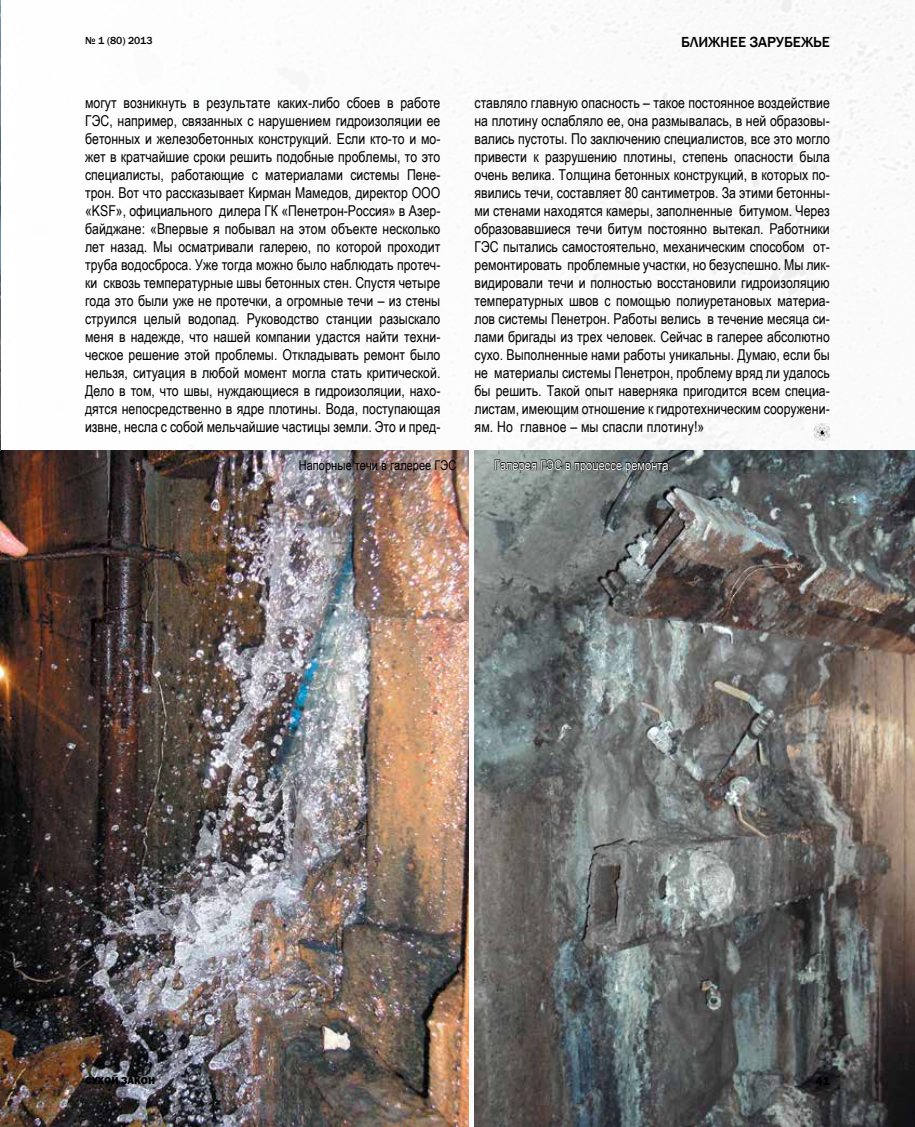
<style>
.page{position:relative;width:915px;height:1127px;background:#fff}
.page>*{position:absolute;margin:0;border:0;box-sizing:border-box;transform-origin:0 0}
.t1{font:15px/18px "Arial Narrow";color:#000;text-align:justify}
.t2{font:500 15px "Franklin Gothic";color:#000}
.t3{font:13.5px "Arial Narrow";color:#fff}
.t4{font:13.5px "Arial Narrow";color:#000}
.t5{font:800 12px "Franklin Gothic";color:#000}
.t6{font:500 10.5px "Franklin Gothic";color:#000}
.t7{font:800 10.5px "Franklin Gothic";color:#000}
</style>
<div class="page">
<img style="left:1px;top:0;width:913px;height:1127px">
<img style="left:474px;top:451px;width:440px;height:676px">
<img style="left:0;top:451px;width:468px;height:676px">
<img style="left:0;top:0;width:1px;height:451px">
<svg style="left:494px;top:458px;width:175px;height:15px;background:#515757"></svg>
<img style="left:814px;top:424px;width:15px;height:16px">
<p class="t6" style="left:85px;top:34px;width:69px">№ 1 (80) 2013</p>
<p class="t2" style="left:681px;top:33px;width:150px">ближнее зарубежье</p>
<p class="t1" style="left:85px;top:93px;width:357px">могут возникнуть в результате каких-либо сбоев в работе ГЭС, например, связанных с нарушением гидроизоляции ее бетонных и железобетонных конструкций. Если кто-то и мо&shy;жет в кратчайшие сроки решить подобные проблемы, то это специалисты, работающие с материалами системы Пене&shy;трон. Вот что рассказывает Кирман Мамедов, директор ООО «KSF», официального дилера ГК «Пенетрон-Россия» в Азер&shy;байджане: «Впервые я побывал на этом объекте несколько лет назад. Мы осматривали галерею, по которой проходит труба водосброса. Уже тогда можно было наблюдать протеч&shy;ки сквозь температурные швы бетонных стен. Спустя четыре года это были уже не протечки, а огромные течи – из стены струился целый водопад. Руководство станции разыскало меня в надежде, что нашей компании удастся найти техни&shy;ческое решение этой проблемы. Откладывать ремонт было нельзя, ситуация в любой момент могла стать критической.<br>Дело в том, что швы, нуждающиеся в гидроизоляции, нахо&shy;дятся непосредственно в ядре плотины. Вода, поступающая извне, несла с собой мельчайшие частицы земли. Это и пред-</p>
<p class="t1" style="left:474px;top:93px;width:357px">ставляло главную опасность – такое постоянное воздействие на плотину ослабляло ее, она размывалась, в ней образовы&shy;вались пустоты. По заключению специалистов, все это могло привести к разрушению плотины, степень опасности была очень велика. Толщина бетонных конструкций, в которых по&shy;явились течи, составляет 80 сантиметров. За этими бетонны&shy;ми стенами находятся камеры, заполненные битумом. Через образовавшиеся течи битум постоянно вытекал. Работники ГЭС пытались самостоятельно, механическим способом от&shy;ремонтировать проблемные участки, но безуспешно. Мы лик&shy;видировали течи и полностью восстановили гидроизоляцию температурных швов с помощью полиуретановых материа&shy;лов системы Пенетрон. Работы велись в течение месяца си&shy;лами бригады из трех человек. Сейчас в галерее абсолютно сухо. Выполненные нами работы уникальны. Думаю, если бы не материалы системы Пенетрон, проблему вряд ли удалось бы решить. Такой опыт наверняка пригодится всем специа&shy;листам, имеющим отношение к гидротехническим сооружени&shy;ям. Но главное – мы спасли плотину!»</p>
<p class="t4" style="left:299px;top:455px;width:159px">Напорные течи в галерее ГЭС</p>
<p class="t3" style="left:494px;top:455px;width:176px">Галерея ГЭС в процессе ремонта</p>
<p class="t7" style="left:85px;top:1074px;width:72px">СУХОЙ ЗАКОН</p>
<p class="t5" style="left:815px;top:1073px;width:15px">41</p>
</div>
